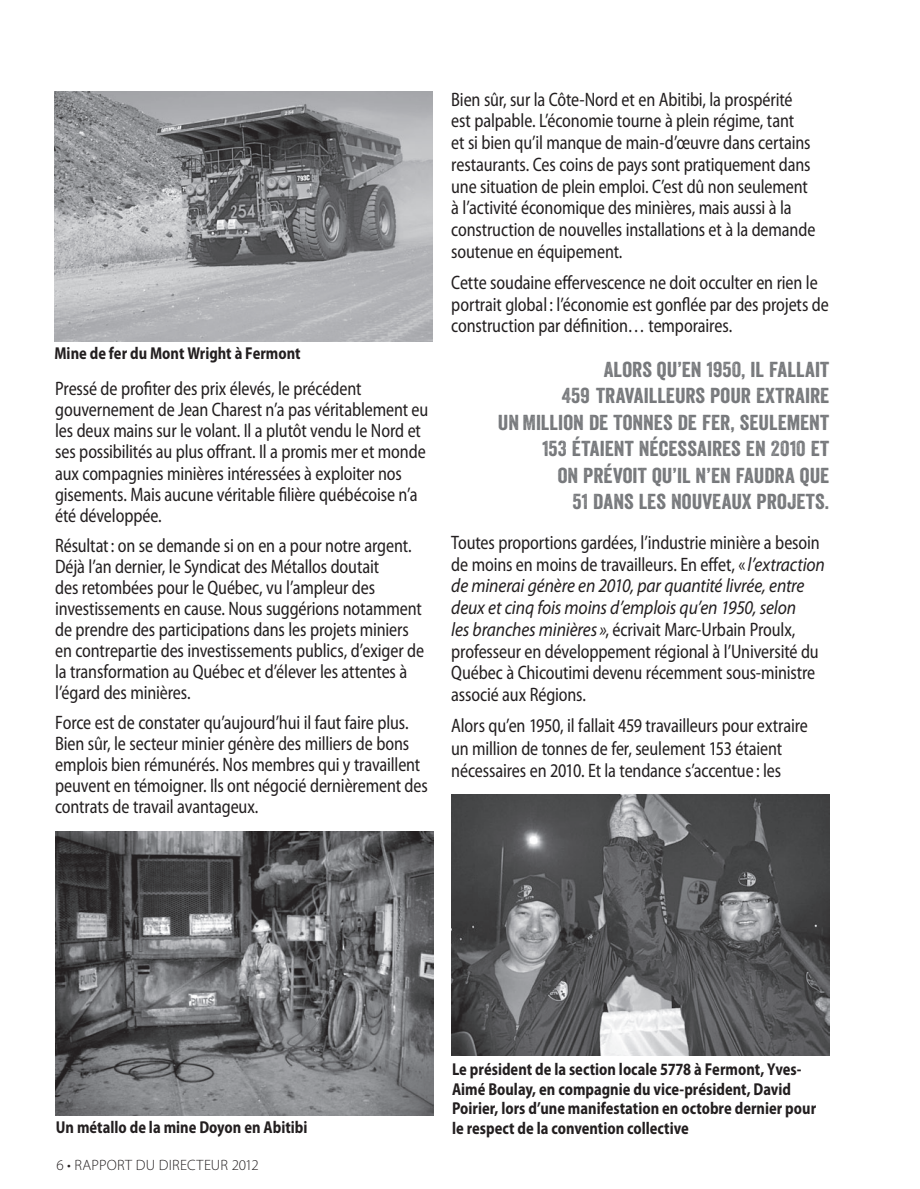
<style>
.page{position:relative;width:920px;height:1189px;background:#fff}
.page>*{position:absolute;margin:0;border:0;box-sizing:border-box;transform-origin:0 0}
.t1{font:21px/26.4px "Veneer";color:#76787b;text-align:right;scale:1.1 1}
.t2{font:semi-condensed 19.5px/21px "Myriad Pro";letter-spacing:-.01em;color:#231f20;scale:.9 1}
.t3{font:700 semi-condensed 17.25px/19.5px "Myriad Pro";color:#231f20;scale:.9 1}
.t4{font:300 15px "Myriad Pro";letter-spacing:.015em;color:#231f20}
.s1{font-style:italic;font-stretch:normal}
</style>
<div class="page">
<img style="left:55px;top:832px;width:378px;height:283px">
<img style="left:451px;top:795px;width:378px;height:261px">
<img style="left:54px;top:91px;width:378px;height:251px">
<p class="t3" style="left:54px;top:343px;width:275px">Mine de fer du Mont Wright à Fermont</p>
<p class="t2" style="left:55px;top:379px;width:416px">Pressé de profiter des prix élevés, le précédent gouvernement de Jean Charest n’a pas véritablement eu les deux mains sur le volant. Il a plutôt vendu le Nord et ses possibilités au plus offrant. Il a promis mer et monde aux compagnies minières intéressées à exploiter nos gisements. Mais aucune véritable filière québécoise n’a été développée.</p>
<p class="t2" style="left:55px;top:535px;width:411px">Résultat : on se demande si on en a pour notre argent.<br>Déjà l’an dernier, le Syndicat des Métallos doutait<br>des retombées pour le Québec, vu l’ampleur des investissements en cause. Nous suggérions notamment de prendre des participations dans les projets miniers en contrepartie des investissements publics, d’exiger de la transformation au Québec et d’élever les attentes à l’égard des minières.</p>
<p class="t2" style="left:55px;top:713px;width:415px">Force est de constater qu’aujourd’hui il faut faire plus.<br>Bien sûr, le secteur minier génère des milliers de bons emplois bien rémunérés. Nos membres qui y travaillent peuvent en témoigner. Ils ont négocié dernièrement des contrats de travail avantageux.</p>
<p class="t2" style="left:451px;top:89px;width:406px;line-height:21.8px">Bien sûr, sur la Côte-Nord et en Abitibi, la prospérité est palpable. L’économie tourne à plein régime, tant<br>et si bien qu’il manque de main-d’œuvre dans certains restaurants. Ces coins de pays sont pratiquement dans une situation de plein emploi. C’est dû non seulement à l’activité économique des minières, mais aussi à la construction de nouvelles installations et à la demande soutenue en équipement.</p>
<p class="t2" style="left:451px;top:272px;width:421px;line-height:21.8px">Cette soudaine effervescence ne doit occulter en rien le portrait global : l’économie est gonflée par des projets de construction par définition… temporaires.</p>
<p class="t1" style="left:498px;top:356px;width:303px">ALORS QU’EN 1950, IL FALLAIT<br>459 TRAVAILLEURS POUR EXTRAIRE<br>UN MILLION DE TONNES DE FER, SEULEMENT<br>153 ÉTAIENT NÉCESSAIRES EN 2010 ET<br>ON PRÉVOIT QU’IL N’EN FAUDRA QUE<br>51 DANS LES NOUVEAUX PROJETS.</p>
<p class="t2" style="left:451px;top:532px;width:417px;line-height:21.8px">Toutes proportions gardées, l’industrie minière a besoin de moins en moins de travailleurs. En effet, « <span class="s1">l’extraction de minerai génère en 2010, par quantité livrée, entre deux et cinq fois moins d’emplois qu’en 1950, selon<br>les branches minières »</span>, écrivait Marc-Urbain Proulx, professeur en développement régional à l’Université du Québec à Chicoutimi devenu récemment sous-ministre associé aux Régions.</p>
<p class="t2" style="left:451px;top:715px;width:398px;line-height:22.2px">Alors qu’en 1950, il fallait 459 travailleurs pour extraire un million de tonnes de fer, seulement 153 étaient nécessaires en 2010. Et la tendance s’accentue : les</p>
<p class="t3" style="left:56px;top:1117px;width:281px">Un métallo de la mine Doyon en Abitibi</p>
<p class="t4" style="left:57px;top:1155px;width:204px">6 • RAPPORT DU DIRECTEUR 2012</p>
<p class="t3" style="left:452px;top:1060px;width:406px">Le président de la section locale 5778 à Fermont, Yves-Aimé Boulay, en compagnie du vice-président, David Poirier, lors d’une manifestation en octobre dernier pour le respect de la convention collective</p>
</div>
